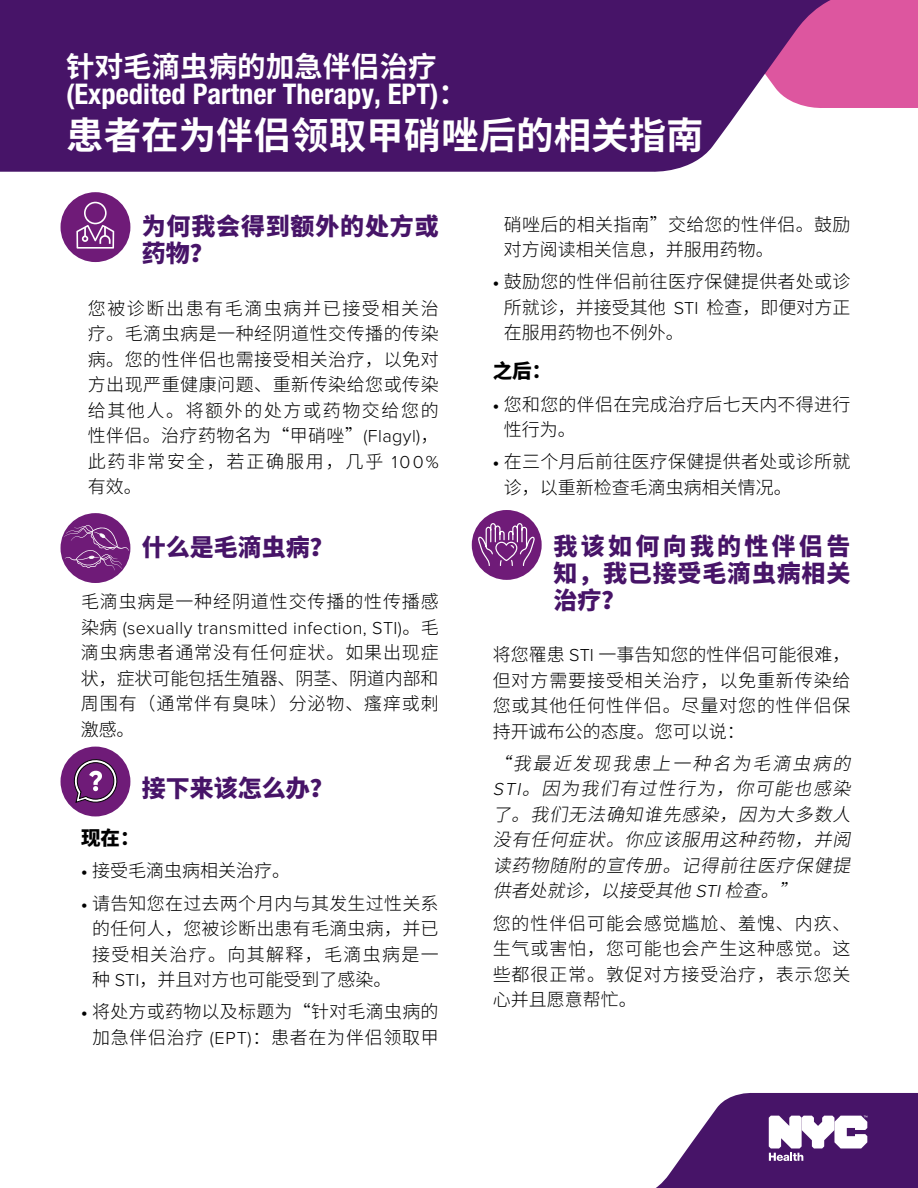
<style>
.page{position:relative;width:918px;height:1188px;background:#fff}
.page>*{position:absolute;margin:0;border:0;box-sizing:border-box;transform-origin:0 0}
.t1{font:700 37.5px "Source Han Sans SC";color:#fff}
.t2{font:700 condensed 28.5px "Helvetica Neue LT Std";color:#fff}
.t3{font:700 28.5px "Source Han Sans SC";color:#fff}
.t4{font:800 24px/27px "Source Han Sans SC";letter-spacing:.035em;color:#471468}
.t5{font:800 24px "Source Han Sans SC";color:#471468}
.t6{font:800 19.5px "Source Han Sans SC";color:#000}
.t7{font:300 18px/25.5px "Source Han Sans SC";letter-spacing:.015em;color:#000;text-align:justify}
.t8{font:italic 300 18px/25.5px "Source Han Sans SC";color:#000;text-align:justify}
.t9{font:300 18px "Proxima Nova";letter-spacing:.02em;color:#000}
.t10{font:300 18px "Source Han Sans SC";letter-spacing:.05em;color:#000}
.s1{font-family:"Source Han Sans SC";font-stretch:normal}
.s2{font-family:"Proxima Nova"}
.s3{font-family:"Source Han Sans SC"}
.s4{font-family:"Proxima Nova";font-weight:700}
</style>
<div class="page">
<svg style="left:910px;top:0;width:8px;height:108px"></svg>
<svg style="left:0;top:0;width:910px;height:172px;background:#622d79"></svg>
<svg style="left:656px;top:1092px;width:262px;height:96px"></svg>
<div style="left:61px;top:192px;width:69px;height:70px;background:#6f1b78;border-radius:50%"></div>
<svg style="left:76px;top:202px;width:38px;height:47px"></svg>
<div style="left:61px;top:747px;width:69px;height:69px;background:#6f1b78;border-radius:50%"></div>
<svg style="left:73px;top:759px;width:45px;height:44px"></svg>
<div style="left:472px;top:510px;width:70px;height:70px;background:#6f1b78;border-radius:50%"></div>
<svg style="left:478px;top:522px;width:57px;height:45px"></svg>
<div style="left:61px;top:513px;width:69px;height:70px;background:#6f1b78;border-radius:50%"></div>
<svg style="left:64px;top:525px;width:65px;height:45px"></svg>
<h2 class="t3" style="left:66px;top:50px;width:372px">针对毛滴虫病的加急伴侣治疗</h2>
<h2 class="t2" style="left:66px;top:76px;width:402px">(Expedited Partner Therapy, EPT)<span class="s1">：</span></h2>
<h1 class="t1" style="left:66px;top:114px;width:639px">患者在为伴侣领取甲硝唑后的相关指南</h1>
<h3 class="t4" style="left:142px;top:214px;width:298px">为何我会得到额外的处方或药物？</h3>
<p class="t7" style="left:88px;top:296px;width:353px">您被诊断出患有毛滴虫病并已接受相关治疗。毛滴虫病是一种经阴道性交传播的传染病。您的性伴侣也需接受相关治疗，以免对方出现严重健康问题、重新传染给您或传染给其他人。将额外的处方或药物交给您的性伴侣。治疗药物名为“甲硝唑”<span class="s2">(Flagyl)</span>，此药非常安全，若正确服用，几乎 <span class="s2">100%</span>有效。</p>
<h3 class="t5" style="left:142px;top:534px;width:193px">什么是毛滴虫病？</h3>
<p class="t10" style="left:81px;top:592px;width:359px">毛滴虫病是一种经阴道性交传播的性传播感</p>
<p class="t9" style="left:81px;top:618px;width:359px"><span class="s3">染病</span> (sexually transmitted infection, STI)<span class="s3">。毛</span></p>
<p class="t7" style="left:81px;top:640px;width:359px">滴虫病患者通常没有任何症状。如果出现症状，症状可能包括生殖器、阴茎、阴道内部和周围有（通常伴有臭味）分泌物、瘙痒或刺激感。</p>
<h3 class="t5" style="left:142px;top:774px;width:193px">接下来该怎么办？</h3>
<p class="t6" style="left:81px;top:827px;width:60px">现在：</p>
<p class="t7" style="left:81px;top:858px;width:211px"><span class="s4">•</span> 接受毛滴虫病相关治疗。</p>
<p class="t7" style="left:92px;top:891px;width:348px;text-indent:-11px"><span class="s4">•</span> 请告知您在过去两个月内与其发生过性关系的任何人，您被诊断出患有毛滴虫病，并已接受相关治疗。向其解释，毛滴虫病是一种 <span class="s2">STI</span>，并且对方也可能受到了感染。</p>
<p class="t7" style="left:81px;top:999px;width:359px;text-align:right"><span class="s4">•</span> 将处方或药物以及标题为“针对毛滴虫病的加急伴侣治疗 <span class="s2">(EPT)</span>：患者在为伴侣领取甲</p>
<p class="t7" style="left:504px;top:212px;width:348px">硝唑后的相关指南”交给您的性伴侣。鼓励对方阅读相关信息，并服用药物。</p>
<p class="t7" style="left:504px;top:269px;width:348px;text-indent:-11px"><span class="s4">•</span> 鼓励您的性伴侣前往医疗保健提供者处或诊所就诊，并接受其他 <span class="s2">STI</span> 检查，即便对方正在服用药物也不例外。</p>
<p class="t6" style="left:493px;top:360px;width:60px">之后：</p>
<p class="t7" style="left:504px;top:392px;width:348px;text-indent:-11px"><span class="s4">•</span> 您和您的伴侣在完成治疗后七天内不得进行性行为。</p>
<p class="t7" style="left:504px;top:449px;width:348px;text-indent:-11px"><span class="s4">•</span> 在三个月后前往医疗保健提供者处或诊所就诊，以重新检查毛滴虫病相关情况。</p>
<h3 class="t4" style="left:554px;top:533px;width:298px;text-align:justify">我该如何向我的性伴侣告知，我已接受毛滴虫病相关治疗？</h3>
<p class="t7" style="left:493px;top:642px;width:359px">将您罹患 <span class="s2">STI</span> 一事告知您的性伴侣可能很难，但对方需要接受相关治疗，以免重新传染给您或其他任何性伴侣。尽量对您的性伴侣保持开诚布公的态度。您可以说：</p>
<p class="t8" style="left:493px;top:751px;width:368px">“我最近发现我患上一种名为毛滴虫病的<span class="s2">ST I</span> 。因为我们有过性行为，你可能也感染了。我们无法确知谁先感染，因为大多数人没有任何症状。你应该服用这种药物，并阅读药物随附的宣传册。记得前往医疗保健提供者处就诊，以接受其他 <span class="s2">ST I</span>检查。”</p>
<p class="t7" style="left:493px;top:911px;width:359px">您的性伴侣可能会感觉尴尬、羞愧、内疚、生气或害怕，您可能也会产生这种感觉。这些都很正常。敦促对方接受治疗，表示您关心并且愿意帮忙。</p>
</div>
